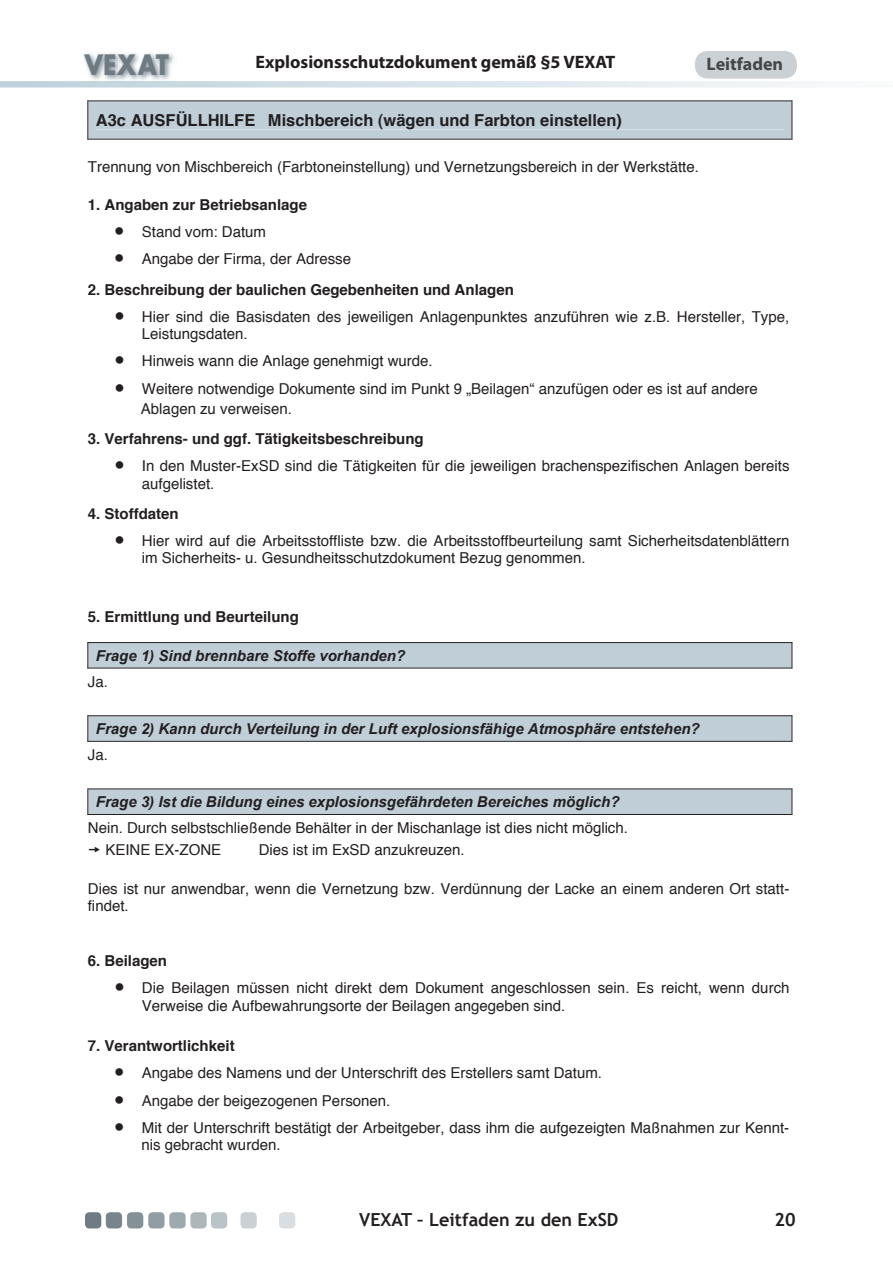
<style>
.page{position:relative;width:893px;height:1263px;background:#fff}
.page>*{position:absolute;margin:0;border:0;box-sizing:border-box;transform-origin:0 0}
.t1{font:700 27.45px "Futura";color:#6e7b82;scale:.9 1}
.t2{font:700 18px "Myriad Pro";color:#231f20}
.t3{font:700 18px "Trebuchet MS";color:#231f20}
.t4{font:700 16.5px "Helvetica";color:#231f20}
.t5{font:15px/17.2px "Helvetica";color:#231f20}
.t6{font:700 15px "Helvetica";color:#231f20}
.t7{font:italic 700 15px "Arial";color:#231f20}
.t8{font:10.5px "Helvetica";color:#231f20}
</style>
<div class="page">
<svg style="left:0;top:51px;width:826px;height:37px"></svg>
<div style="left:708px;top:57px;width:74px;height:13px;background:#cad0d3"></div>
<svg style="left:87px;top:101px;width:706px;height:39px"></svg>
<svg style="left:87px;top:642px;width:706px;height:27px"></svg>
<svg style="left:87px;top:715px;width:706px;height:27px"></svg>
<svg style="left:87px;top:788px;width:706px;height:27px"></svg>
<div style="left:169px;top:1212px;width:17px;height:16px;background:#9da9ae;border-radius:4px"></div>
<div style="left:148px;top:1212px;width:17px;height:16px;background:#929da3;border-radius:4px"></div>
<div style="left:127px;top:1212px;width:16px;height:16px;background:#849197;border-radius:4px"></div>
<div style="left:106px;top:1212px;width:16px;height:16px;background:#78858c;border-radius:4px"></div>
<div style="left:85px;top:1212px;width:16px;height:16px;background:#6e7b82;border-radius:4px"></div>
<div style="left:190px;top:1212px;width:17px;height:16px;background:#acb6bb;border-radius:4px"></div>
<div style="left:211px;top:1212px;width:16px;height:16px;background:#bac3c8;border-radius:4px"></div>
<div style="left:240px;top:1212px;width:17px;height:16px;background:#cad0d3;border-radius:4px"></div>
<div style="left:279px;top:1212px;width:16px;height:16px;background:#dadee1;border-radius:4px"></div>
<h1 class="t1" style="left:84px;top:45px;width:95px">VEXAT</h1>
<p class="t2" style="left:255px;top:50px;width:362px">Explosionsschutzdokument gemäß §5 VEXAT</p>
<p class="t2" style="left:707px;top:52px;width:78px">Leitfaden</p>
<p class="t4" style="left:96px;top:109px;width:527px">A3c AUSFÜLLHILFE Mischbereich (wägen und Farbton einstellen)</p>
<p class="t5" style="left:88px;top:159px;width:613px">Trennung von Mischbereich (Farbtoneinstellung) und Vernetzungsbereich in der Werkstätte.</p>
<p class="t6" style="left:88px;top:194px;width:221px">1. Angaben zur Betriebsanlage</p>
<p class="t5" style="left:142px;top:219px;width:211px;line-height:27.3px">Stand vom: Datum<br>Angabe der Firma, der Adresse</p>
<p class="t6" style="left:88px;top:279px;width:54px">2. B c</p>
<p class="t6" style="left:115px;top:279px;width:400px">es hreibung der baulichen Gegebenheiten und Anlagen</p>
<p class="t5" style="left:142px;top:309px;width:649px">Hier sind die Basisdaten des jeweiligen Anlagenpunktes anzuführen wie z.B. Hersteller, Type,</p>
<p class="t5" style="left:142px;top:321px;width:292px;line-height:27.3px">Leistungsdaten.<br>Hinweis wann die Anlage genehmigt wurde.</p>
<p class="t5" style="left:141px;top:401px;width:153px">Ablagen zu verweisen.</p>
<p class="t5" style="left:142px;top:381px;width:618px">Weitere notwendige Dokumente sind im Punkt 9 „Beilagen“ anzufügen oder es ist auf andere</p>
<p class="t6" style="left:88px;top:429px;width:337px">3. Verf hrens- und ggf. Tätigkeitsbeschreibung</p>
<p class="t6" style="left:134px;top:429px;width:10px">a</p>
<p class="t5" style="left:142px;top:458px;width:649px">In den Muster-ExSD sind die Tätigkeiten für die jeweiligen brachenspezifischen Anlagen bereits aufgelistet.</p>
<p class="t6" style="left:88px;top:503px;width:92px">4. Stof daten</p>
<p class="t6" style="left:134px;top:503px;width:7px">f</p>
<p class="t5" style="left:142px;top:533px;width:649px">Hier wird auf die Arbeitsstoffliste bzw. die Arbeitsstoffbeurteilung samt Sicherheitsdatenblättern im Sicherheits- u. Gesundheitsschutzdokument Bezug genommen.</p>
<p class="t6" style="left:88px;top:606px;width:213px">5. Ermittlung und Beurteilung</p>
<p class="t7" style="left:96px;top:647px;width:311px">Frage 1) Sind brennbare Stoffe vorhanden?</p>
<p class="t5" style="left:88px;top:674px;width:22px">Ja.</p>
<p class="t7" style="left:96px;top:720px;width:605px">Frage 2) Kann durch Verteilung in der Luft explosionsfähige Atmosphäre entstehen?</p>
<p class="t5" style="left:88px;top:747px;width:22px">Ja.</p>
<p class="t7" style="left:96px;top:793px;width:525px">Frage 3) Ist die Bildung eines explosionsgefährdeten Bereiches möglich?</p>
<p class="t5" style="left:88px;top:820px;width:542px">Nein. Durch selbstschließende Behälter in der Mischanlage ist dies nicht möglich.</p>
<p class="t5" style="left:88px;top:842px;width:135px">▼ KEINE EX-ZONE</p>
<p class="t5" style="left:259px;top:842px;width:208px">Dies ist im ExSD anzukreuzen.</p>
<p class="t5" style="left:88px;top:881px;width:703px">Dies ist nur anwendbar, wenn die Vernetzung bzw. Verdünnung der Lacke an einem anderen Ort statt&shy;findet.</p>
<p class="t6" style="left:88px;top:950px;width:81px">6. Beilagen</p>
<p class="t5" style="left:142px;top:980px;width:451px">Die Beilagen müssen nicht direkt dem Dokument angeschlossen</p>
<p class="t5" style="left:142px;top:997px;width:425px">Verweise die Aufbewahrungsorte der Beilagen angegeben sind.</p>
<p class="t5" style="left:598px;top:980px;width:193px">sein. Es reicht, wenn durch</p>
<p class="t6" style="left:115px;top:1036px;width:122px">er ntwortlichkeit</p>
<p class="t5" style="left:142px;top:1065px;width:462px">Angabe des Namens und der Unterschrift des Erstellers samt Datum.</p>
<p class="t6" style="left:88px;top:1036px;width:51px">7. V a</p>
<p class="t5" style="left:142px;top:1088px;width:649px;line-height:27.2px">Angabe der beigezogenen Personen.<br>Mit der Unterschrift bestätigt der Arbeitgeber, dass ihm die aufgezeigten Maßnahmen zur Kennt-</p>
<p class="t5" style="left:141px;top:1137px;width:141px">nis gebracht wurden.</p>
<p class="t3" style="left:359px;top:1209px;width:261px">VEXAT – Leitfaden zu den ExSD</p>
<p class="t3" style="left:775px;top:1209px;width:23px">20</p>
<p class="t8" style="left:402px;top:1216px;width:74px">Seite 20 von 52</p>
</div>
